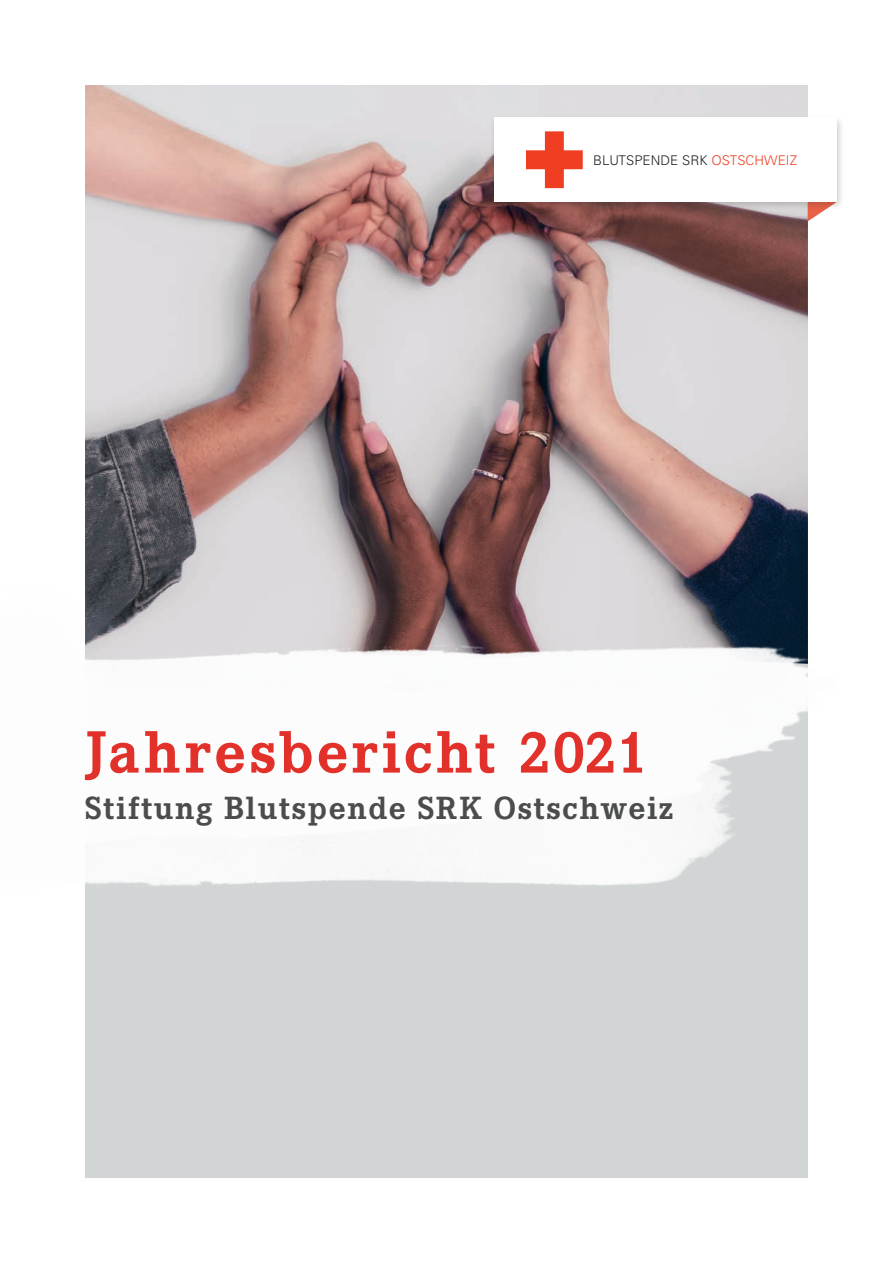
<style>
.page{position:relative;width:893px;height:1263px;background:#fff}
.page>*{position:absolute;margin:0;border:0;box-sizing:border-box;transform-origin:0 0}
.t1{font:700 58.5px "Corporate EBQ";letter-spacing:.05em;color:#e2312a}
.t2{font:700 31.5px "Corporate EBQ";letter-spacing:.05em;color:#4b4c4d}
.t3{font:300 13.35px "Univers LT Std";letter-spacing:.005em;color:#231f20}
.s1{color:#ef3e22}
</style>
<div class="page">
<img style="left:85px;top:98px;width:723px;height:1080px">
<svg style="left:808px;top:211px;width:15px;height:10px"></svg>
<div style="left:490px;top:114px;width:354px;height:97px;background:#231f20;opacity:.2"></div>
<div style="left:494px;top:118px;width:343px;height:84px;background:#fff"></div>
<svg style="left:526px;top:131px;width:57px;height:57px"></svg>
<p class="t3" style="left:593px;top:152px;width:206px">BLUTSPENDE SRK <span class="s1">OSTSCHWEIZ</span></p>
<p class="t1" style="left:85px;top:717px;width:565px">Jahresbericht 2021</p>
<p class="t2" style="left:85px;top:789px;width:590px">Stiftung Blutspende SRK Ostschweiz</p>
</div>
